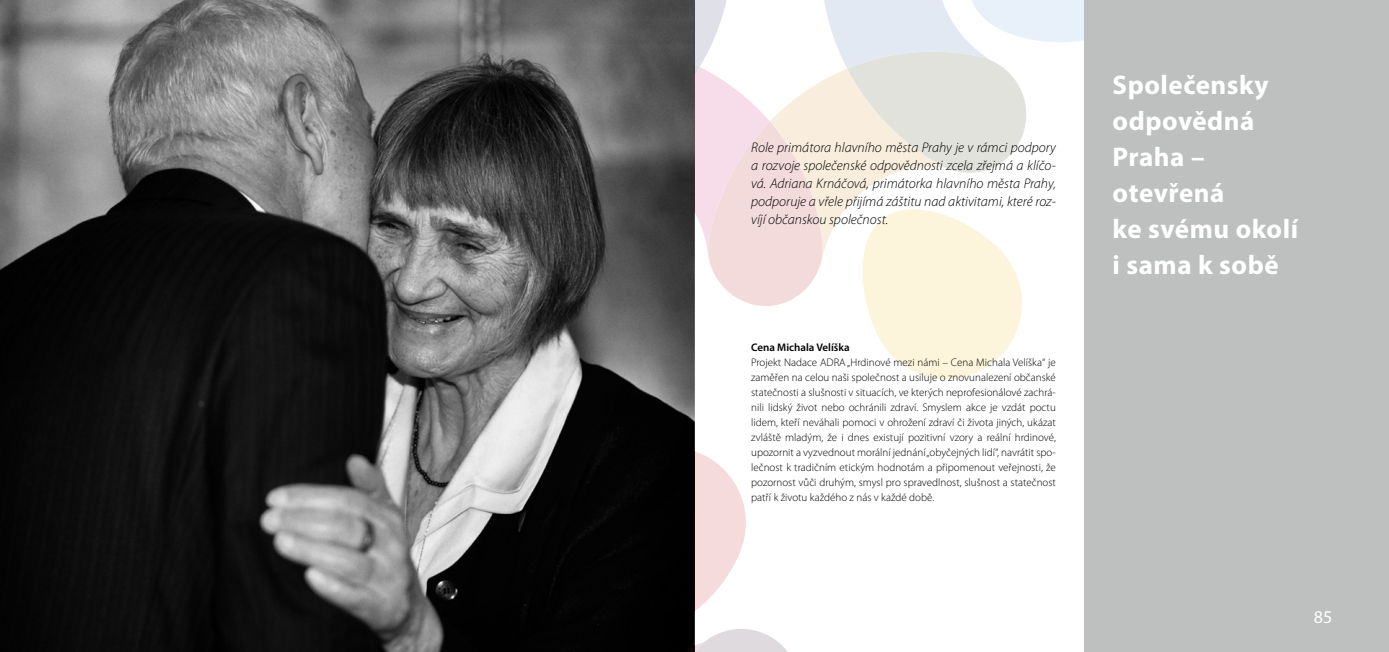
<style>
.page{position:relative;width:1389px;height:652px;background:#fff}
.page>*{position:absolute;margin:0;border:0;box-sizing:border-box;transform-origin:0 0}
.t1{font:700 27px/36px "Myriad Pro";letter-spacing:.02em;color:#fff}
.t2{font:18px "Myriad Pro";color:#fff}
.t3{font:italic 300 14px/18px "Myriad Pro";color:#000;text-align:justify}
.t4{font:300 11px/15px "Myriad Pro";color:#000;text-align:justify}
.t5{font:600 11px "Myriad Pro";color:#000}
</style>
<div class="page">
<img style="left:0;top:0;width:694px;height:652px">
<svg style="left:694px;top:438px;width:94px;height:214px"></svg>
<svg style="left:694px;top:0;width:390px;height:379px"></svg>
<div style="left:1084px;top:0;width:305px;height:652px;background:#bec0c0"></div>
<p class="t3" style="left:751px;top:138px;width:306px">Role primátora hlavního města Prahy je v rámci podpory a rozvoje společenské odpovědnosti zcela zřejmá a klíčo&shy;vá. Adriana Krnáčová, primátorka hlavního města Prahy, podporuje a vřele přijímá záštitu nad aktivitami, které roz&shy;víjí občanskou společnost.</p>
<p class="t5" style="left:751px;top:340px;width:100px">Cena Michala Velíška</p>
<p class="t4" style="left:751px;top:355px;width:306px">Projekt Nadace ADRA „Hrdinové mezi námi – Cena Michala Velíška“ je zaměřen na celou naši společnost a usiluje o znovunalezení občanské statečnosti a slušnosti v situacích, ve kterých neprofesionálové zachrá&shy;nili lidský život nebo ochránili zdraví. Smyslem akce je vzdát poctu lidem, kteří neváhali pomoci v ohrožení zdraví či života jiných, ukázat zvláště mladým, že i dnes existují pozitivní vzory a reální hrdinové, upozornit a vyzvednout morální jednání „obyčejných lidí“, navrátit spo&shy;lečnost k tradičním etickým hodnotám a připomenout veřejnosti, že pozornost vůči druhým, smysl pro spravedlnost, slušnost a statečnost patří k životu každého z nás v každé době.</p>
<h1 class="t1" style="left:1113px;top:66px;width:187px">Společensky odpovědná<br>Praha – otevřená<br>ke svému okolí i sama k sobě</h1>
<h2 class="t2" style="left:1314px;top:606px;width:20px">85</h2>
</div>
